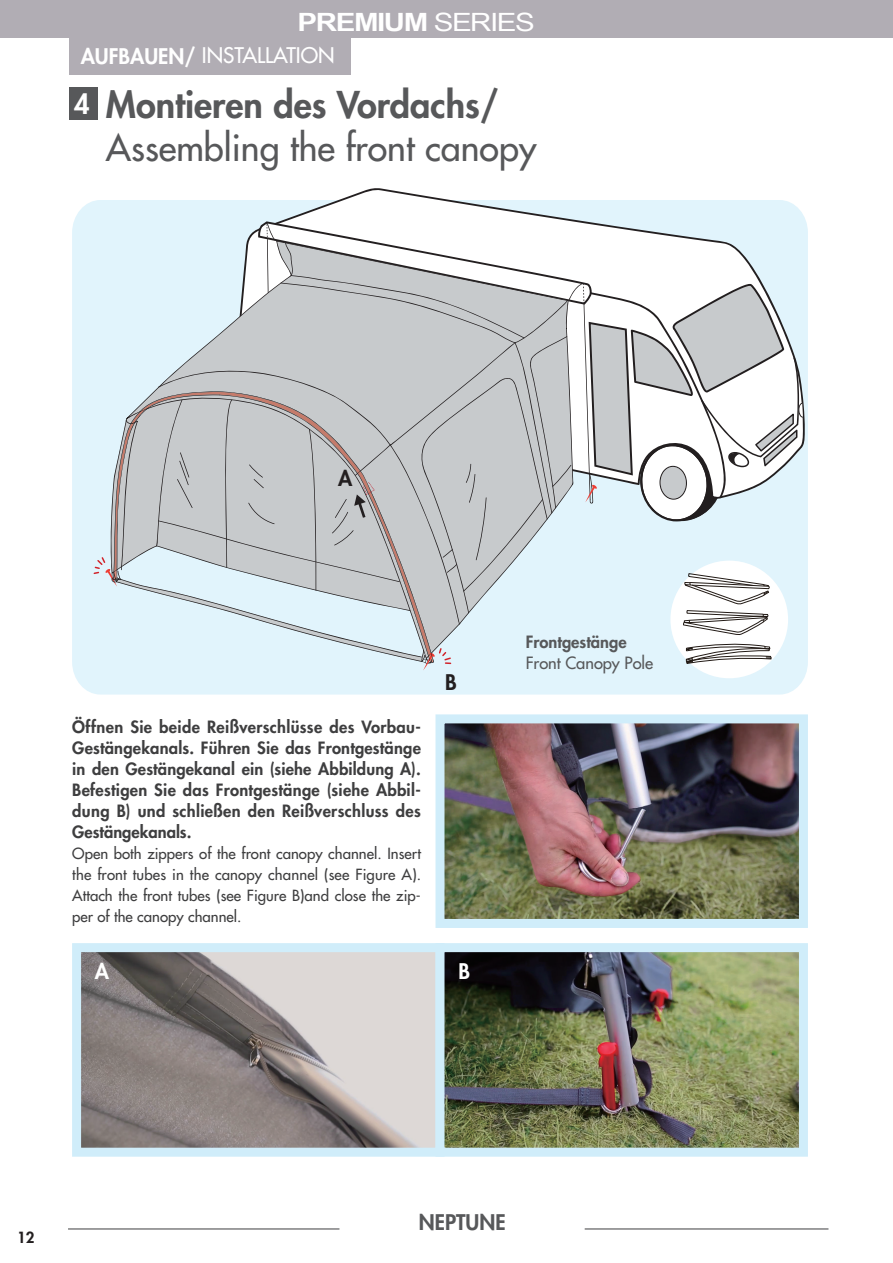
<style>
.page{position:relative;width:893px;height:1263px;background:#fff}
.page>*{position:absolute;margin:0;border:0;box-sizing:border-box;transform-origin:0 0}
.t1{font:500 36px "Futura Std";color:#57585a}
.t2{font:800 36px "Futura Std";color:#57585a}
.t3{font:800 27px "Futura Std";color:#fff}
.t4{font:700 25.2px "Arial Narrow";letter-spacing:-.04em;color:#fff;scale:1.43 1}
.t5{font:500 21px "Futura Std";color:#fff}
.t6{font:800 21px "Futura Std";color:#57585a}
.t7{font:800 21px "Futura Std";color:#fff}
.t8{font:800 21px "Futura Std";color:#231f20}
.t9{font:800 16.5px/21px "Futura Std";letter-spacing:.02em;color:#3e3e3f;text-align:justify}
.t10{font:500 16.5px "Futura Std";letter-spacing:-.005em;color:#57585a}
.t11{font:800 16.5px "Futura Std";color:#57585a}
.t12{font:500 15px/21px "Futura Std";color:#3e3e3f;text-align:justify}
.t13{font:800 15px "Futura Std";color:#231f20}
.s1{font-weight:400}
.s2{font-weight:800}
</style>
<div class="page">
<div style="left:0;top:0;width:893px;height:38px;background:#b1adb4"></div>
<hr style="left:68px;top:1228px;width:271px;height:1px;background:#3e3e3f">
<hr style="left:585px;top:1228px;width:243px;height:1px;background:#3e3e3f">
<img style="left:82px;top:953px;width:716px;height:194px">
<div style="left:72px;top:943px;width:372px;height:214px;border:9px solid #d0edfa"></div>
<div style="left:435px;top:943px;width:373px;height:214px;border:9px solid #d0edfa"></div>
<img style="left:445px;top:724px;width:353px;height:194px">
<div style="left:435px;top:714px;width:373px;height:214px;border:9px solid #d0edfa"></div>
<div style="left:72px;top:200px;width:736px;height:494px;background:#e1f4fc"></div>
<div style="left:69px;top:36px;width:282px;height:38px;background:#b1adb4"></div>
<div style="left:69px;top:87px;width:28px;height:33px;background:#57585a"></div>
<svg style="left:258px;top:188px;width:547px;height:311px"></svg>
<svg style="left:93px;top:221px;width:710px;height:450px"></svg>
<h3 class="t4" style="left:298px;top:3px;width:167px">PREMIUM <span class="s1">SERIES</span></h3>
<p class="t5" style="left:81px;top:42px;width:255px"><span class="s2">AUFBAUEN/</span> INSTALLATION</p>
<h2 class="t3" style="left:74px;top:87px;width:17px">4</h2>
<h1 class="t2" style="left:106px;top:82px;width:395px">Montieren des Vordachs/</h1>
<h1 class="t1" style="left:106px;top:125px;width:432px">Assembling the front canopy</h1>
<p class="t8" style="left:338px;top:464px;width:16px">A</p>
<p class="t9" style="left:72px;top:716px;width:350px">Öffnen Sie beide Reißverschlüsse des Vorbau-Gestängekanals. Führen Sie das Frontgestänge in den Gestängekanal ein (siehe Abbildung A).<br>Befestigen Sie das Frontgestänge (siehe Abbil&shy;dung B) und schließen den Reißverschluss des Gestängekanals.</p>
<p class="t12" style="left:72px;top:843px;width:350px">Open both zippers of the front canopy channel. Insert the front tubes in the canopy channel (see Figure A).<br>Attach the front tubes (see Figure B)and close the zip&shy;per of the canopy channel.</p>
<p class="t8" style="left:445px;top:668px;width:13px">B</p>
<p class="t7" style="left:95px;top:958px;width:16px">A</p>
<p class="t7" style="left:458px;top:958px;width:13px">B</p>
<p class="t11" style="left:526px;top:632px;width:102px">Frontgestänge</p>
<p class="t10" style="left:526px;top:652px;width:129px">Front Canopy Pole</p>
<p class="t13" style="left:17px;top:1228px;width:19px">12</p>
<p class="t6" style="left:419px;top:1209px;width:88px">NEPTUNE</p>
</div>
